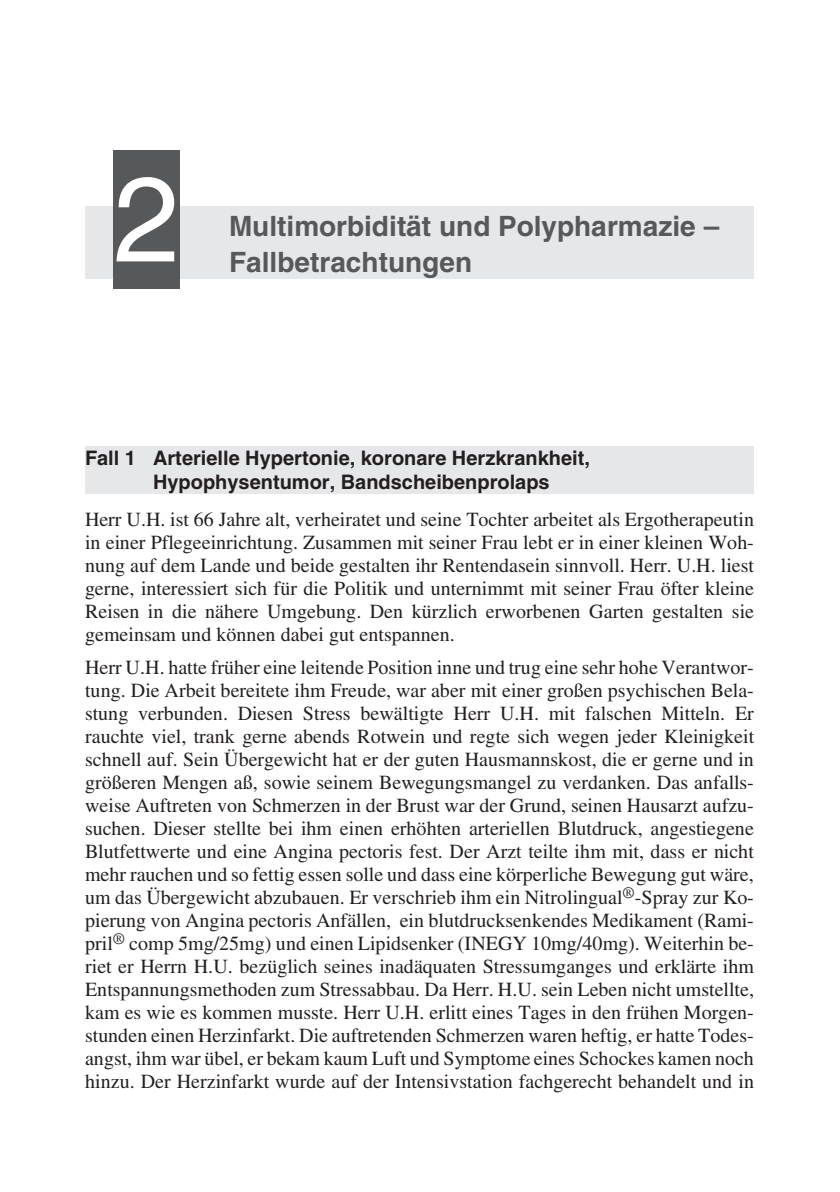
<style>
.page{position:relative;width:840px;height:1192px;background:#fff}
.page>*{position:absolute;margin:0;border:0;box-sizing:border-box;transform-origin:0 0}
.t1{font:120px "Helvetica";color:#fff}
.t2{font:700 28px/36px "Helvetica";color:#57585a}
.t3{font:20px/23px "Times";letter-spacing:.005em;color:#231f20;text-align:justify}
.t4{font:700 20px/23.4px "Helvetica";color:#231f20}
</style>
<div class="page">
<div style="left:85px;top:206px;width:669px;height:72px;background:#e6e7e9"></div>
<div style="left:113px;top:150px;width:67px;height:138px;background:#57585a"></div>
<div style="left:85px;top:446px;width:669px;height:47px;background:#e6e7e9"></div>
<h1 class="t1" style="left:113px;top:168px;width:68px">2</h1>
<h2 class="t2" style="left:229px;top:210px;width:492px">Mul ti mor bi di tät und Po ly phar ma zie –<br>Fall be trach tun gen</h2>
<p class="t4" style="left:153px;top:448px;width:438px;text-indent:-68px">Fall 1 Ar ter ielle Hy per to nie, ko ro nare Herz krank heit,<br>Hy po phy sen tu mor, Band schei ben pro laps</p>
<p class="t3" style="left:85px;top:509px;width:671px">Herr U.H. ist 66 Jahre alt, ver hei ra tet und seine Toch ter ar bei tet als Er go the ra peu tin in einer Pfle ge ein rich tung. Zu sam men mit sei ner Frau lebt er in ei ner klei nen Woh - nung auf dem Lande und beide ge stal ten ihr Ren ten da sein sinn voll. Herr. U.H. liest gerne, in ter es siert sich für die Po li tik und unter nimmt mit sei ner Frau öfter kleine Rei sen in die nä here Um ge bung. Den kürz lich er wor be nen Gar ten ge stal ten sie gemeinsam und können dabei gut entspannen.</p>
<p class="t3" style="left:85px;top:657px;width:671px">Herr U.H. hatte frü her eine lei tende Po si tion inne und trug eine sehr hohe Ver ant wor - tung. Die Ar beit be reitete ihm Freude, war aber mit einer gro ßen psy chi schen Be la - stung ver bun den. Diesen Stress be wäl tigte Herr U.H. mit fal schen Mit teln. Er rauchte viel, trank gerne abends Rotwein und regte sich we gen jeder Klei nig keit schnell auf. Sein Über ge wicht hat er der gu ten Haus manns kost, die er gerne und in grö ße ren Men gen aß, so wie sei nem Be we gungs man gel zu ver dan ken. Das an falls - weise Auf treten von Schmer zen in der Brust war der Grund, sei nen Hausarzt auf zu - su chen. Die ser stellte bei ihm ei nen er höh ten ar ter iel len Blut druck, an ge stie gene Blut fett werte und eine Angina pecto ris fest. Der Arzt teilte ihm mit, dass er nicht mehr rau chen und so fettig es sen solle und dass eine kör per liche Be we gung gut wäre, um das Über ge wicht ab zu bauen. Er ver schrieb ihm ein Ni tro lingual<sup>®</sup>-Spray zur Ko - pie rung von An gina pec to ris An fäl len, ein blut druc ksen ken des Me di ka ment (Ra mi - pril<sup>®</sup> comp 5mg/25mg) und einen Lipid sen ker (INEGY 10mg/40mg). Weiterhin be - riet er Herrn H.U. be züg lich sei nes in ad äqua ten Stres sum gan ges und er klärte ihm Ent span nungs me tho den zum Stress ab bau. Da Herr. H.U. sein Le ben nicht um stellte, kam es wie es kom men musste. Herr U.H. er litt ei nes Tages in den frü hen Morgen - stun den ei nen Herz in farkt. Die auf tre ten den Schmer zen wa ren hef tig, er hatte To des - angst, ihm war übel, er bekam kaum Luft und Symp tome ei nes Scho ckes ka men noch hinzu. Der Herz in farkt wurde auf der In ten siv sta tion fach ge recht be han delt und in</p>
</div>
